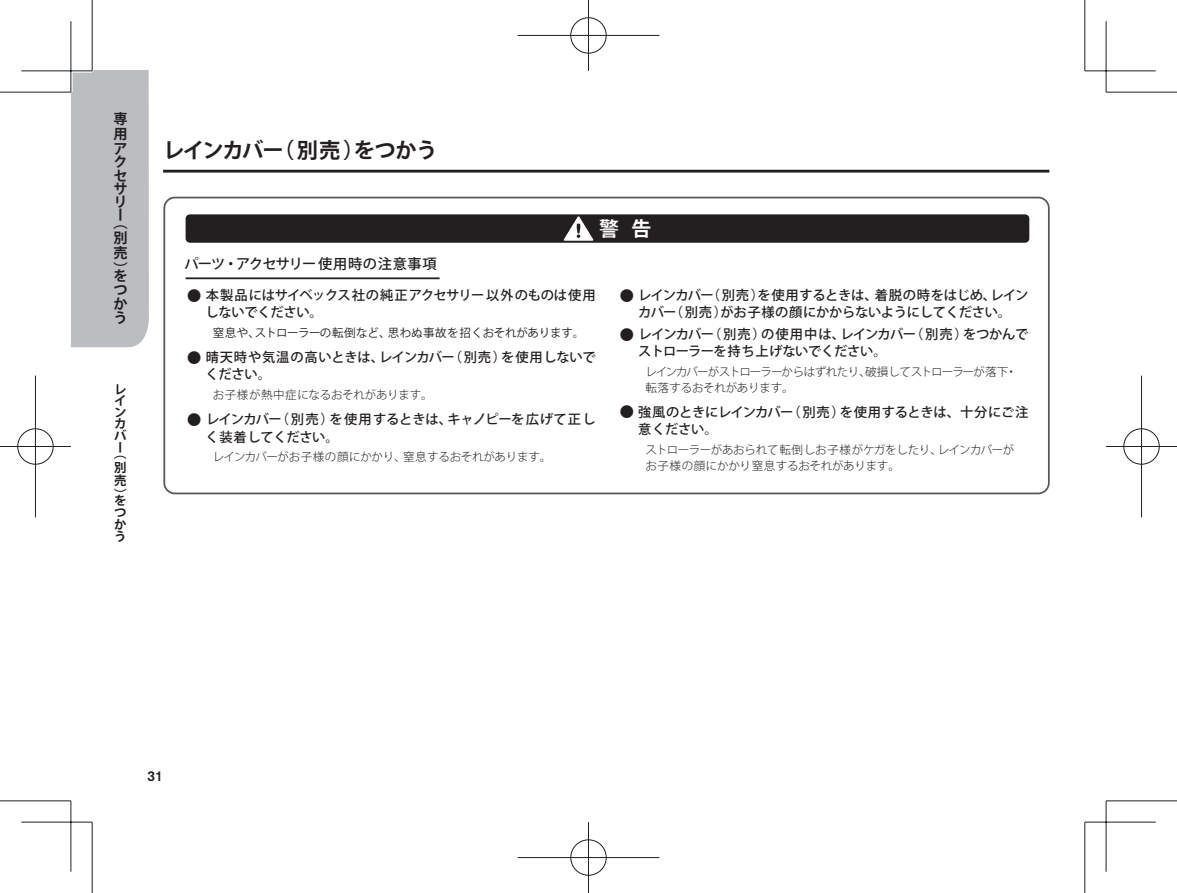
<style>
.page{position:relative;width:1177px;height:893px;background:#fff}
.page>*{position:absolute;margin:0;border:0;box-sizing:border-box;transform-origin:0 0}
.t1{font:700 21.25px "Koz Go Pro";letter-spacing:-.05em;color:#231f20}
.t2{font:700 19.75px "Koz Go Pro";color:#fff}
.t3{font:500 14.25px "Koz Go Pro";letter-spacing:.05em;color:#231f20}
.t4{font:700 14.25px/13.2px "Koz Go Pro";color:#231f20;text-align:justify}
.t5{font:500 14.25px "Akzidenz Grotesk Pro";color:#231f20}
.t6{font:500 13.25px/17.2px "Koz Go Pro";letter-spacing:-.025em;color:#231f20}
.t7{font:700 12.5px/11.5px "Koz Go Pro";color:#231f20;text-align:justify}
.t8{font:300 11.5px/16px "Koz Go Pro";letter-spacing:-.025em;color:#231f20}
.t9{font:11.5px "Koz Go Pro";letter-spacing:-.025em;color:#231f20}
.s1{font-weight:700;font-size:14.25px}
</style>
<div class="page">
<div style="left:71px;top:71px;width:78px;height:276px;background:#bcbdc0"></div>
<hr style="left:185px;top:277px;width:254px;height:2px;background:#231f20">
<div style="left:163px;top:197px;width:886px;height:297px;border:2px solid #57585a;border-radius:11px"></div>
<div style="left:185px;top:214px;width:844px;height:29px;background:#231f20;border-radius:4px"></div>
<svg style="left:563px;top:216px;width:30px;height:25px"></svg>
<svg style="left:576px;top:224px;width:4px;height:10px"></svg>
<hr style="left:163px;top:170px;width:886px;height:3px;background:#231f20">
<svg style="left:0;top:91px;width:69px;height:1px"></svg>
<svg style="left:1107px;top:91px;width:69px;height:1px"></svg>
<svg style="left:0;top:801px;width:69px;height:1px"></svg>
<svg style="left:1107px;top:801px;width:69px;height:1px"></svg>
<svg style="left:91px;top:0;width:3px;height:71px"></svg>
<svg style="left:91px;top:824px;width:1px;height:69px"></svg>
<svg style="left:1085px;top:0;width:1px;height:69px"></svg>
<svg style="left:1085px;top:824px;width:1px;height:69px"></svg>
<svg style="left:21px;top:69px;width:71px;height:4px"></svg>
<svg style="left:1084px;top:69px;width:71px;height:3px"></svg>
<svg style="left:21px;top:821px;width:71px;height:3px"></svg>
<svg style="left:1084px;top:821px;width:71px;height:3px"></svg>
<svg style="left:69px;top:21px;width:4px;height:71px"></svg>
<svg style="left:69px;top:801px;width:4px;height:71px"></svg>
<hr style="left:1104px;top:21px;width:3px;height:71px;background:#fff">
<hr style="left:1104px;top:801px;width:3px;height:71px;background:#fff">
<hr style="left:0;top:92px;width:71px;height:1px;background:#231f20">
<hr style="left:1106px;top:92px;width:70px;height:1px;background:#231f20">
<hr style="left:0;top:800px;width:71px;height:1px;background:#231f20">
<hr style="left:1106px;top:800px;width:70px;height:1px;background:#231f20">
<hr style="left:92px;top:0;width:1px;height:71px;background:#231f20">
<hr style="left:92px;top:822px;width:1px;height:71px;background:#231f20">
<hr style="left:1084px;top:0;width:1px;height:71px;background:#231f20">
<hr style="left:1084px;top:822px;width:1px;height:71px;background:#231f20">
<hr style="left:21px;top:70px;width:71px;height:1px;background:#231f20">
<hr style="left:1084px;top:70px;width:71px;height:1px;background:#231f20">
<hr style="left:21px;top:822px;width:71px;height:1px;background:#231f20">
<hr style="left:1084px;top:822px;width:71px;height:1px;background:#231f20">
<hr style="left:70px;top:21px;width:1px;height:71px;background:#231f20">
<hr style="left:70px;top:801px;width:1px;height:71px;background:#231f20">
<hr style="left:1105px;top:21px;width:1px;height:71px;background:#231f20">
<hr style="left:1105px;top:801px;width:1px;height:71px;background:#231f20">
<div style="left:569px;top:16px;width:39px;height:39px;border:4px solid #fff;border-radius:50%"></div>
<hr style="left:517px;top:34px;width:142px;height:3px;background:#fff">
<hr style="left:586px;top:0;width:4px;height:71px;background:#fff">
<div style="left:570px;top:17px;width:36px;height:37px;border:1px solid #231f20;border-radius:50%"></div>
<hr style="left:517px;top:35px;width:142px;height:1px;background:#231f20">
<hr style="left:588px;top:0;width:1px;height:71px;background:#231f20">
<div style="left:569px;top:838px;width:39px;height:39px;border:4px solid #fff;border-radius:50%"></div>
<hr style="left:517px;top:856px;width:142px;height:3px;background:#fff">
<hr style="left:586px;top:822px;width:4px;height:71px;background:#fff">
<div style="left:570px;top:839px;width:36px;height:37px;border:1px solid #231f20;border-radius:50%"></div>
<hr style="left:517px;top:857px;width:142px;height:1px;background:#231f20">
<hr style="left:588px;top:822px;width:1px;height:71px;background:#231f20">
<div style="left:16px;top:427px;width:39px;height:39px;border:4px solid #fff;border-radius:50%"></div>
<hr style="left:0;top:445px;width:71px;height:3px;background:#fff">
<hr style="left:34px;top:376px;width:3px;height:141px;background:#fff">
<div style="left:17px;top:428px;width:37px;height:37px;border:1px solid #231f20;border-radius:50%"></div>
<hr style="left:0;top:446px;width:71px;height:1px;background:#231f20">
<hr style="left:35px;top:376px;width:1px;height:141px;background:#231f20">
<div style="left:1121px;top:427px;width:39px;height:39px;border:4px solid #fff;border-radius:50%"></div>
<hr style="left:1106px;top:445px;width:70px;height:3px;background:#fff">
<hr style="left:1139px;top:376px;width:4px;height:141px;background:#fff">
<div style="left:1123px;top:428px;width:36px;height:37px;border:1px solid #231f20;border-radius:50%"></div>
<hr style="left:1106px;top:446px;width:70px;height:1px;background:#231f20">
<hr style="left:1141px;top:376px;width:1px;height:141px;background:#231f20">
<p class="t4" style="left:113px;top:113px;width:15px;line-height:15px">専用ア</p>
<p class="t4" style="left:113px;top:156px;width:15px;text-align:left">クセサリー</p>
<p class="t4" style="left:113px;top:215px;width:15px;line-height:15.5px">（別売）</p>
<p class="t4" style="left:113px;top:270px;width:15px">をつかう</p>
<p class="t7" style="left:114px;top:384px;width:14px">レインカバー</p>
<p class="t7" style="left:114px;top:447px;width:14px;line-height:13.8px">（別売）</p>
<p class="t7" style="left:114px;top:495px;width:13px">をつかう</p>
<h1 class="t1" style="left:163px;top:136px;width:276px">レインカバー（別売）をつかう</h1>
<h2 class="t2" style="left:599px;top:216px;width:53px">警 告</h2>
<p class="t3" style="left:184px;top:254px;width:254px">パーツ・アクセサリー使用時の注意事項</p>
<p class="t6" style="left:206px;top:287px;width:391px;text-indent:-18px"><span class="s1">●</span> 本製品にはサイベックス社の純正アクセサリー以外のものは使用しないでください。</p>
<p class="t9" style="left:213px;top:325px;width:373px">窒息や、ストローラーの転倒など、思わぬ事故を招くおそれがあります。</p>
<p class="t6" style="left:206px;top:349px;width:391px;text-indent:-18px"><span class="s1">●</span> 晴天時や気温の高いときは、レインカバー（別売）を使用しないでください。</p>
<p class="t8" style="left:213px;top:387px;width:221px">お子様が熱中症になるおそれがあります。</p>
<p class="t6" style="left:206px;top:411px;width:391px;text-indent:-18px"><span class="s1">●</span> レインカバー（別売）を使用するときは、キャノピーを広げて正しく装着してください。</p>
<p class="t8" style="left:213px;top:449px;width:340px">レインカバーがお子様の顔にかかり、窒息するおそれがあります。</p>
<p class="t6" style="left:620px;top:287px;width:410px;text-align:center"><span class="s1">●</span> レインカバー（別売）を使用するときは、着脱の時をはじめ、レインカバー（別売）がお子様の顔にかからないようにしてください。</p>
<p class="t6" style="left:638px;top:326px;width:391px;text-indent:-18px"><span class="s1">●</span> レインカバー（別売）の使用中は、レインカバー（別売）をつかんでストローラーを持ち上げないでください。</p>
<p class="t8" style="left:645px;top:364px;width:373px">レインカバーがストローラーからはずれたり、破損してストローラーが落下・転落するおそれがあります。</p>
<p class="t6" style="left:638px;top:404px;width:391px;text-indent:-18px"><span class="s1">●</span> 強風のときにレインカバー（別売）を使用するときは、十分にご注意ください。</p>
<p class="t8" style="left:645px;top:442px;width:370px">ストローラーがあおられて転倒しお子様がケガをしたり、レインカバーがお子様の顔にかかり窒息するおそれがあります。</p>
<p class="t5" style="left:147px;top:767px;width:17px">31</p>
</div>
